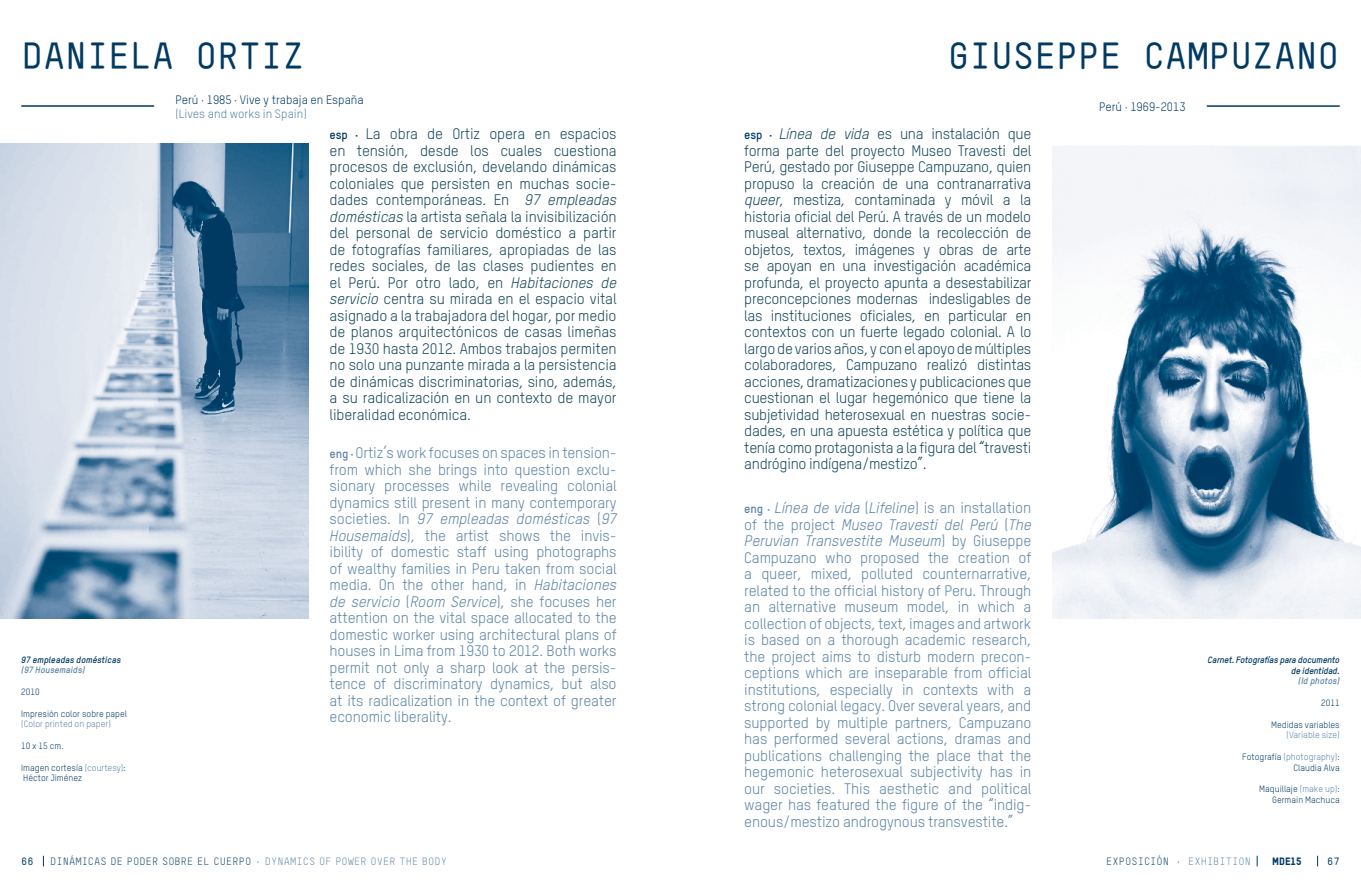
<style>
.page{position:relative;width:1361px;height:893px;background:#fff}
.page>*{position:absolute;margin:0;border:0;box-sizing:border-box;transform-origin:0 0}
.t1{font:700 37.5px "TSTAR Mono Round";letter-spacing:-.02em;color:#003a63}
.t2{font:15px/16.5px "TSTARPRO";letter-spacing:-.02em;color:#13455a;text-align:justify}
.t3{font:15px/16.5px "TSTARPRO";letter-spacing:-.01em;color:#5b83a6;text-align:justify}
.t4{font:12px "TSTARPRO";color:#003a63}
.t5{font:12px "TSTARPRO";color:#5b83a6}
.t6{font:10.5px "TSTAR Mono Round";color:#003a63}
.t7{font:10.5px "TSTARPRO Headline";color:#003a63}
.t8{font:700 10.5px "TSTAR Mono Round";color:#003a63}
.t9{font:9px/10.8px "TSTARPRO";color:#003a63;text-align:right}
.t10{font:italic 700 9px/10.8px "TSTARPRO";letter-spacing:-.02em;color:#003a63;text-align:right}
.t11{font:9px "TSTARPRO";color:#5b83a6}
.t12{font:italic 700 9px "TSTARPRO";color:#5b83a6}
.t13{font:italic 700 9px "TSTARPRO";color:#003a63}
.s1{color:#5b83a6}
.s2{font-weight:700;font-size:12px;color:#003a63}
.s3{font-style:italic}
.s4{font-weight:700;font-size:12px}
</style>
<div class="page">
<img style="left:1052px;top:146px;width:309px;height:472px">
<hr style="left:1206px;top:105px;width:133px;height:2px;background:#003a63">
<img style="left:0;top:144px;width:308px;height:474px">
<hr style="left:21px;top:105px;width:133px;height:2px;background:#003a63">
<h1 class="t1" style="left:21px;top:33px;width:285px">DANIELA ORTIZ</h1>
<p class="t4" style="left:175px;top:92px;width:190px">Perú · 1985 · Vive y trabaja en España</p>
<p class="t5" style="left:175px;top:106px;width:133px">(Lives and works in Spain)</p>
<p class="t13" style="left:21px;top:654px;width:101px">97 empleadas domésticas</p>
<p class="t12" style="left:21px;top:665px;width:65px">(97 Housemaids)</p>
<p class="t9" style="left:21px;top:686px;width:20px">2010</p>
<p class="t9" style="left:21px;top:708px;width:107px">Impresión color sobre papel</p>
<p class="t11" style="left:21px;top:719px;width:91px">(Color printed on paper)</p>
<p class="t9" style="left:21px;top:740px;width:44px">10 x 15 cm.</p>
<p class="t9" style="left:21px;top:762px;width:106px;text-align:left">Imagen cortesía <span class="s1">(courtesy)</span>:<br>Héctor Jiménez</p>
<p class="t2" style="left:330px;top:125px;width:289px"><span class="s2">esp ·</span> La obra de Ortiz opera en espacios en tensión, desde los cuales cuestiona procesos de exclusión, develando dinámicas coloniales que persisten en muchas socie&shy;dades contemporáneas. En <span class="s3">97 empleadas domésticas</span> la artista señala la invisibilización del personal de servicio doméstico a partir de fotografías familiares, apropiadas de las redes sociales, de las clases pudientes en el Perú. Por otro lado, en <span class="s3">Habitaciones de servicio</span> centra su mirada en el espacio vital asignado a la trabajadora del hogar, por medio de planos arquitectónicos de casas limeñas de 1930 hasta 2012. Ambos trabajos permiten no solo una punzante mirada a la persistencia de dinámicas discriminatorias, sino, además, a su radicalización en un contexto de mayor liberalidad económica.</p>
<p class="t3" style="left:330px;top:444px;width:289px"><span class="s4">eng ·</span> Ortiz’s work focuses on spaces in tension&shy;from which she brings into question exclu&shy;sionary processes while revealing colonial dynamics still present in many contemporary societies. In <span class="s3">97 empleadas domésticas</span> (<span class="s3">97<br>Housemaids</span>), the artist shows the invis&shy;ibility of domestic staff using photographs of wealthy families in Peru taken from social media. On the other hand, in <span class="s3">Habitaciones de servicio</span> (<span class="s3">Room Service</span>), she focuses her attention on the vital space allocated to the domestic worker using architectural plans of houses in Lima from 1930 to 2012. Both works permit not only a sharp look at the persis&shy;tence of discriminatory dynamics, but also at its radicalization in the context of greater economic liberality.</p>
<h1 class="t1" style="left:947px;top:33px;width:394px">GIUSEPPE CAMPUZANO</h1>
<p class="t2" style="left:744px;top:125px;width:289px"><span class="s2">esp ·</span> <span class="s3">Línea de vida</span> es una instalación que forma parte del proyecto Museo Travesti del Perú, gestado por Giuseppe Campuzano, quien propuso la creación de una contranarrativa <span class="s3">queer</span>, mestiza, contaminada y móvil a la historia oficial del Perú. A través de un modelo museal alternativo, donde la recolección de objetos, textos, imágenes y obras de arte se apoyan en una investigación académica profunda, el proyecto apunta a desestabilizar preconcepciones modernas indesligables de las instituciones oficiales, en particular en contextos con un fuerte legado colonial. A lo largo de varios años, y con el apoyo de múltiples colaboradores, Campuzano realizó distintas acciones, dramatizaciones y publicaciones que cuestionan el lugar hegemónico que tiene la subjetividad heterosexual en nuestras socie&shy;dades, en una apuesta estética y política que tenía como protagonista a la figura del “travesti andrógino indígena/mestizo”.</p>
<p class="t3" style="left:744px;top:499px;width:289px"><span class="s4">eng ·</span> <span class="s3">Línea de vida</span> (<span class="s3">Lifeline</span>) is an installation of the project <span class="s3">Museo Travesti del Perú</span> (<span class="s3">The Peruvian Transvestite Museum</span>) by Giuseppe Campuzano who proposed the creation of a queer, mixed, polluted counternarrative, related to the official history of Peru. Through an alternative museum model, in which a collection of objects, text, images and artwork is based on a thorough academic research, the project aims to disturb modern precon&shy;ceptions which are inseparable from official institutions, especially in contexts with a strong colonial legacy. Over several years, and supported by multiple partners, Campuzano has performed several actions, dramas and publications challenging the place that the hegemonic heterosexual subjectivity has in our societies. This aesthetic and political wager has featured the figure of the “indig&shy;enous/mestizo androgynous transvestite.”</p>
<p class="t4" style="left:1099px;top:99px;width:88px">Perú · 1969-2013</p>
<p class="t10" style="left:1207px;top:654px;width:134px">Carnet. Fotografías para documento de identidad.</p>
<p class="t12" style="left:1298px;top:675px;width:43px">(Id photos)</p>
<p class="t9" style="left:1321px;top:697px;width:20px">2011</p>
<p class="t9" style="left:1271px;top:719px;width:70px">Medidas variables</p>
<p class="t11" style="left:1286px;top:730px;width:55px">(Variable size)</p>
<p class="t9" style="left:1242px;top:751px;width:99px">Fotografía <span class="s1">(photography)</span>:<br>Claudia Alva</p>
<p class="t9" style="left:1259px;top:784px;width:82px">Maquillaje <span class="s1">(make up)</span>:<br>Germain Machuca</p>
<p class="t8" style="left:21px;top:855px;width:14px">66</p>
<p class="t6" style="left:50px;top:855px;width:398px">DINÁMICAS DE PODER SOBRE EL CUERPO · <span class="s1">DYNAMICS OF POWER OVER THE BODY</span></p>
<p class="t6" style="left:1106px;top:855px;width:146px">EXPOSICIÓN · <span class="s1">EXHIBITION</span></p>
<p class="t7" style="left:1272px;top:855px;width:31px">MDE15</p>
<p class="t8" style="left:1327px;top:855px;width:14px">67</p>
</div>
